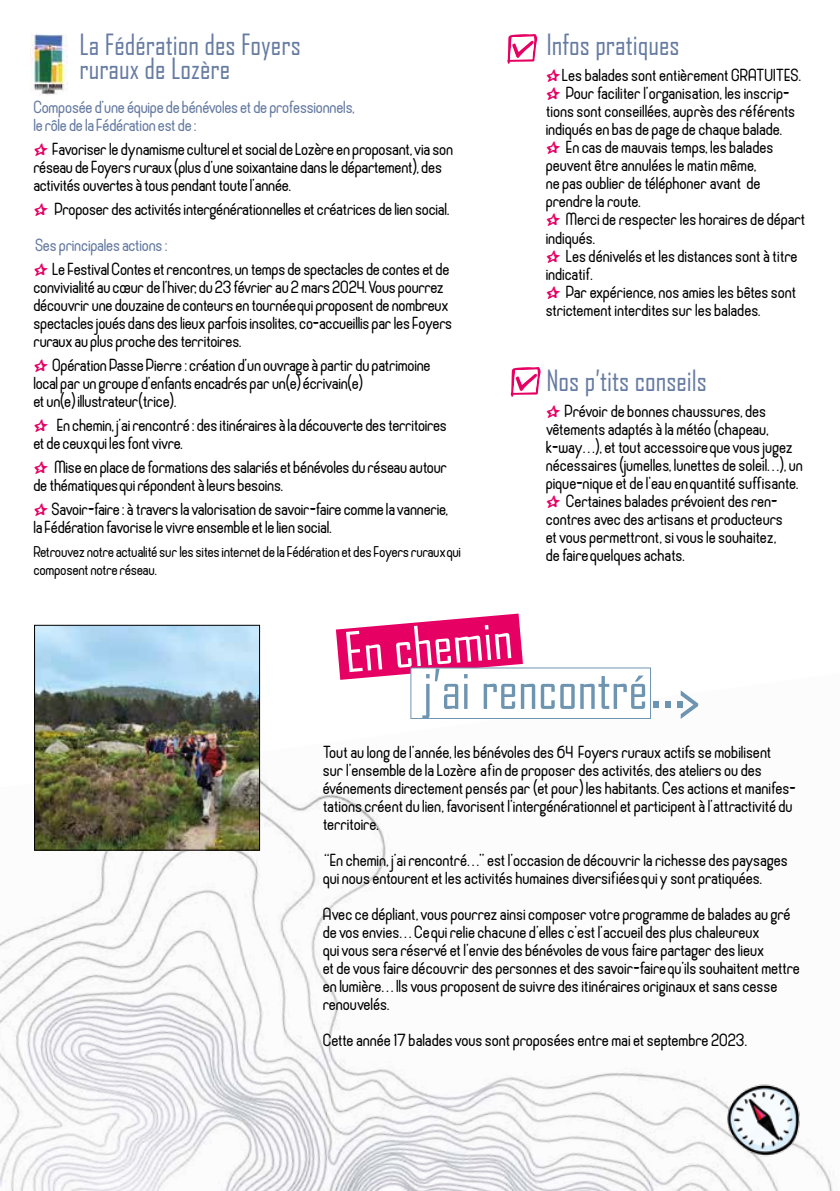
<style>
.page{position:relative;width:840px;height:1191px;background:#fff}
.page>*{position:absolute;margin:0;border:0;box-sizing:border-box;transform-origin:0 0}
.t1{font:70.4px "Agency FB";color:#6d94b0}
.t2{font:52.8px "Agency FB";color:#fff}
.t3{font:28px/24px "Agency FB";color:#667ba2}
.t4{font:18px/18px "Cronus Round";letter-spacing:-.01em;color:#000}
.t5{font:18px/18px "Cronus Round";letter-spacing:-.01em;color:#667ba2}
.t6{font:16px/18px "Cronus Round";letter-spacing:-.01em;color:#000}
.s1{font-family:"Salade De Fruits Cerise";color:#e60064}
.s2{color:#667ba2}
</style>
<div class="page">
<img style="left:0;top:673px;width:834px;height:518px">
<img style="left:36px;top:627px;width:222px;height:221px">
<div style="left:34px;top:625px;width:226px;height:225px;border:1px solid #000"></div>
<img style="left:711px;top:1077px;width:118px;height:87px">
<svg style="left:507px;top:34px;width:30px;height:30px"></svg>
<svg style="left:510px;top:367px;width:30px;height:30px"></svg>
<img style="left:30px;top:34px;width:38px;height:61px">
<svg style="left:410px;top:667px;width:240px;height:52px"></svg>
<svg style="left:336px;top:613px;width:308px;height:105px"></svg>
<h3 class="t3" style="left:79px;top:32px;width:223px">La Fédération des Foyers ruraux de Lozère</h3>
<p class="t5" style="left:34px;top:98px;width:322px">Composée d’une équipe de bénévoles et de professionnels, le rôle de la Fédération est de :</p>
<p class="t4" style="left:34px;top:140px;width:421px"><span class="s1">N</span> Favoriser le dynamisme culturel et social de Lozère en proposant, via son réseau de Foyers ruraux (plus d’une soixantaine dans le département), des activités ouvertes à tous pendant toute l’année.</p>
<p class="t4" style="left:34px;top:191px;width:417px;line-height:36px"><span class="s1">N</span> Proposer des activités intergénérationnelles et créatrices de lien social.<br><span class="s2">Ses principales actions :</span></p>
<p class="t4" style="left:34px;top:260px;width:420px"><span class="s1">N</span> Le Festival Contes et rencontres, un temps de spectacles de contes et de convivialité au cœur de l’hiver, du 23 février au 2 mars 2024. Vous pourrez découvrir une douzaine de conteurs en tournée qui proposent de nombreux spectacles joués dans des lieux parfois insolites, co-accueillis par les Foyers ruraux au plus proche des territoires.</p>
<p class="t4" style="left:34px;top:356px;width:398px"><span class="s1">N</span> Opération Passe Pierre : création d’un ouvrage à partir du patrimoine local par un groupe d’enfants encadrés par un(e) écrivain(e)<br>et un(e) illustrateur(trice).</p>
<p class="t4" style="left:34px;top:416px;width:415px"><span class="s1">N</span> En chemin, j’ai rencontré : des itinéraires à la découverte des territoires et de ceux qui les font vivre.</p>
<p class="t4" style="left:34px;top:458px;width:415px"><span class="s1">N</span> Mise en place de formations des salariés et bénévoles du réseau autour de thématiques qui répondent à leurs besoins.</p>
<p class="t4" style="left:34px;top:500px;width:416px"><span class="s1">N</span> Savoir-faire : à travers la valorisation de savoir-faire comme la vannerie, la Fédération favorise le vivre ensemble et le lien social.</p>
<p class="t6" style="left:34px;top:543px;width:428px">Retrouvez notre actualité sur les sites internet de la Fédération et des Foyers ruraux qui composent notre réseau.</p>
<h2 class="t2" style="left:341px;top:620px;width:170px;rotate:-5deg">En chemin</h2>
<h3 class="t3" style="left:546px;top:32px;width:135px">Infos pratiques</h3>
<p class="t4" style="left:546px;top:67px;width:261px"><span class="s1">N</span> Les balades sont entièrement GRATUITES.<br><span class="s1">N</span> Pour faciliter l’organisation, les inscrip&shy;tions sont conseillées, auprès des référents indiqués en bas de page de chaque balade.<br><span class="s1">N</span> En cas de mauvais temps, les balades peuvent être annulées le matin même,<br>ne pas oublier de téléphoner avant de prendre la route.<br><span class="s1">N</span> Merci de respecter les horaires de départ indiqués.<br><span class="s1">N</span> Les dénivelés et les distances sont à titre indicatif.<br><span class="s1">N</span> Par expérience, nos amies les bêtes sont strictement interdites sur les balades.</p>
<h3 class="t3" style="left:546px;top:367px;width:162px">Nos p’tits conseils</h3>
<p class="t4" style="left:546px;top:402px;width:258px"><span class="s1">N</span> Prévoir de bonnes chaussures, des vêtements adaptés à la météo (chapeau, k-way…), et tout accessoire que vous jugez nécessaires (jumelles, lunettes de soleil…), un pique-nique et de l’eau en quantité sufffiisante.<br><span class="s1">N</span> Certaines balades prévoient des ren&shy;contres avec des artisans et producteurs<br>et vous permettront, si vous le souhaitez,<br>de faire quelques achats.</p>
<h1 class="t1" style="left:650px;top:638px;width:52px">...&gt;</h1>
<p class="t4" style="left:323px;top:743px;width:474px">Tout au long de l’année, les bénévoles des 64 Foyers ruraux actifs se mobilisent sur l’ensemble de la Lozère fiaffiin de proposer des activités, des ateliers ou des événements directement pensés par (et pour) les habitants. Ces actions et manifes&shy;tations créent du lien, favorisent l’intergénérationnel et participent à l’attractivité du territoire.</p>
<p class="t4" style="left:323px;top:851px;width:466px">«‘‘En chemin, j’ai rencontré…’’ est l’occasion de découvrir la richesse des paysages qui nous entourent et les activités humaines diversiffiiées qui y sont pratiquées.</p>
<p class="t4" style="left:323px;top:905px;width:478px">Avec ce dépliant, vous pourrez ainsi composer votre programme de balades au gré de vos envies… Ce qui relie chacune d’elles c’est l’accueil des plus chaleureux<br>qui vous sera réservé et l’envie des bénévoles de vous faire partager des lieux<br>et de vous faire découvrir des personnes et des savoir-faire qu’ils souhaitent mettre en lumière… Ils vous proposent de suivre des itinéraires originaux et sans cesse renouvelés.</p>
<p class="t4" style="left:323px;top:1031px;width:425px">Cette année 17 balades vous sont proposées entre mai et septembre 2023.</p>
</div>
